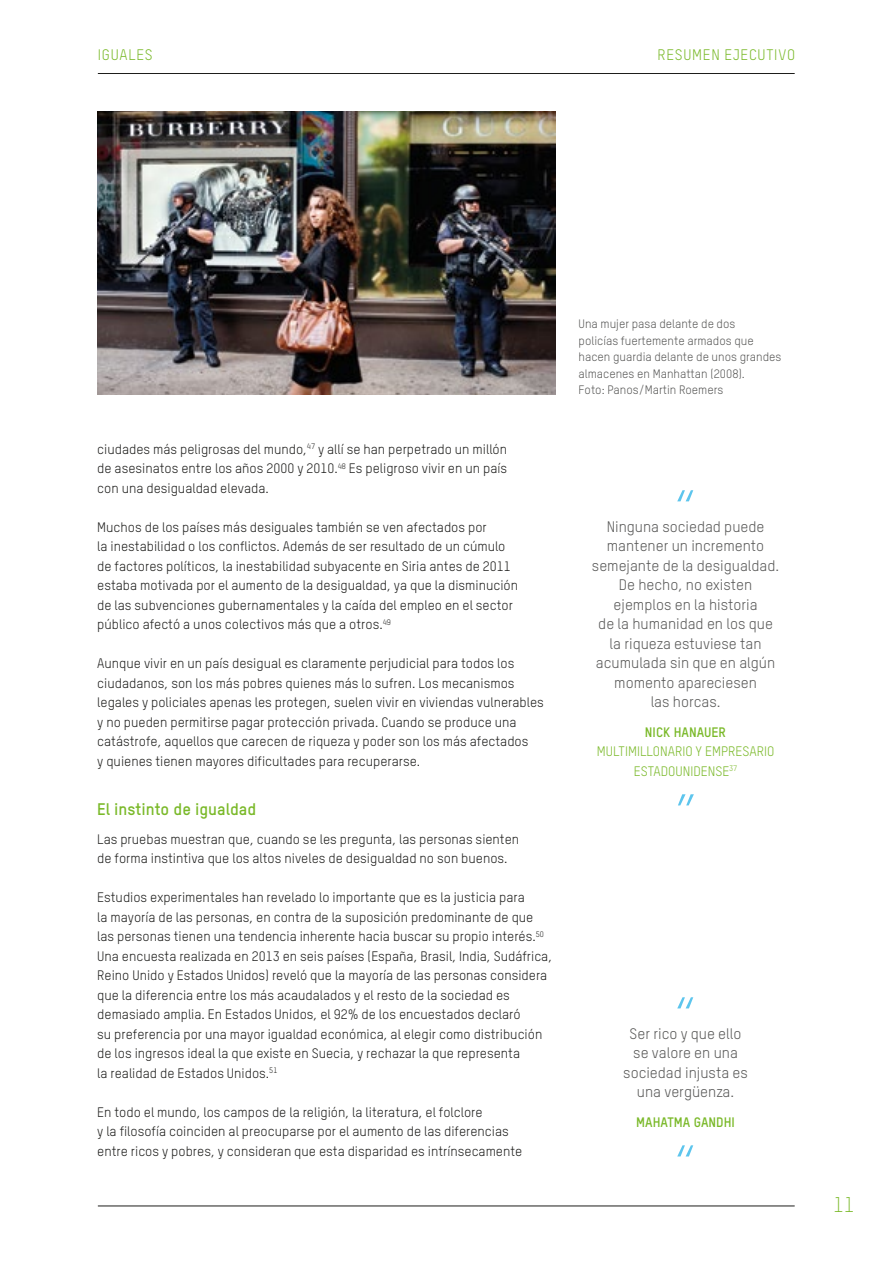
<style>
.page{position:relative;width:893px;height:1263px;background:#fff}
.page>*{position:absolute;margin:0;border:0;box-sizing:border-box;transform-origin:0 0}
.t1{font:300 60px "Oxfam TSTARPRO";color:#5dc5ed}
.t2{font:300 21px "Oxfam TSTARPRO";color:#7ab929}
.t3{font:700 16.5px "Oxfam TSTARPRO";color:#7ab929}
.t4{font:15px/19.5px "Oxfam TSTARPRO";color:#575756;text-align:center}
.t5{font:15px "Oxfam TSTARPRO";letter-spacing:.05em;color:#7ab929}
.t6{font:13.5px/19.5px "Oxfam TSTARPRO";color:#1d1d1b}
.t7{font:13.5px/19.5px "Oxfam TSTARPRO";color:#7ab929;text-align:center}
.t8{font:700 13.5px "Oxfam TSTARPRO";color:#7ab929}
.t9{font:12px/16.5px "Oxfam TSTARPRO";color:#575756}
</style>
<div class="page">
<img style="left:97px;top:111px;width:458px;height:283px">
<hr style="left:98px;top:73px;width:696px;height:1px;background:#1d1d1b">
<hr style="left:98px;top:1205px;width:696px;height:1px;background:#1d1d1b">
<p class="t5" style="left:98px;top:43px;width:56px">IGUALES</p>
<p class="t5" style="left:657px;top:43px;width:139px">RESUMEN EJECUTIVO</p>
<p class="t6" style="left:97px;top:438px;width:411px;text-align:justify">ciudades más peligrosas del mundo,<sup>47</sup> y allí se han perpetrado un millón de asesinatos entre los años 2000 y 2010.<sup>48</sup> Es peligroso vivir en un país con una desigualdad elevada.</p>
<p class="t6" style="left:97px;top:516px;width:422px">Muchos de los países más desiguales también se ven afectados por<br>la inestabilidad o los conflictos. Además de ser resultado de un cúmulo de factores políticos, la inestabilidad subyacente en Siria antes de 2011 estaba motivada por el aumento de la desigualdad, ya que la disminución de las subvenciones gubernamentales y la caída del empleo en el sector público afectó a unos colectivos más que a otros.<sup>49</sup></p>
<p class="t6" style="left:97px;top:653px;width:448px">Aunque vivir en un país desigual es claramente perjudicial para todos los ciudadanos, son los más pobres quienes más lo sufren. Los mecanismos legales y policiales apenas les protegen, suelen vivir en viviendas vulnerables y no pueden permitirse pagar protección privada. Cuando se produce una catástrofe, aquellos que carecen de riqueza y poder son los más afectados<br>y quienes tienen mayores dificultades para recuperarse.</p>
<p class="t3" style="left:97px;top:796px;width:161px">El instinto de igualdad</p>
<p class="t6" style="left:97px;top:828px;width:423px">Las pruebas muestran que, cuando se les pregunta, las personas sienten de forma instintiva que los altos niveles de desigualdad no son buenos.</p>
<p class="t6" style="left:97px;top:887px;width:456px">Estudios experimentales han revelado lo importante que es la justicia para<br>la mayoría de las personas, en contra de la suposición predominante de que las personas tienen una tendencia inherente hacia buscar su propio interés.<sup>50<br></sup>Una encuesta realizada en 2013 en seis países (España, Brasil, India, Sudáfrica, Reino Unido y Estados Unidos) reveló que la mayoría de las personas considera que la diferencia entre los más acaudalados y el resto de la sociedad es demasiado amplia. En Estados Unidos, el 92% de los encuestados declaró<br>su preferencia por una mayor igualdad económica, al elegir como distribución de los ingresos ideal la que existe en Suecia, y rechazar la que representa<br>la realidad de Estados Unidos.<sup>51</sup></p>
<p class="t6" style="left:97px;top:1101px;width:427px">En todo el mundo, los campos de la religión, la literatura, el folclore<br>y la filosofía coinciden al preocuparse por el aumento de las diferencias entre ricos y pobres, y consideran que esta disparidad es intrínsecamente</p>
<p class="t9" style="left:579px;top:315px;width:204px">Una mujer pasa delante de dos<br>policías fuertemente armados que hacen guardia delante de unos grandes almacenes en Manhattan (2008).<br>Foto: Panos/Martin Roemers</p>
<h1 class="t1" style="left:675px;top:469px;width:24px">“</h1>
<p class="t4" style="left:592px;top:535px;width:189px">mantener un incremento semejante de la desigualdad.<br>De hecho, no existen ejemplos en la historia<br>de la humanidad en los que la riqueza estuviese tan acumulada sin que en algún momento apareciesen<br>las horcas.</p>
<p class="t8" style="left:645px;top:721px;width:83px">NICK HANAUER</p>
<p class="t7" style="left:597px;top:740px;width:179px">MULTIMILLONARIO Y EMPRESARIO<br>ESTADOUNIDENSE<sup>37</sup></p>
<h1 class="t1" style="left:675px;top:773px;width:24px">”</h1>
<p class="t4" style="left:607px;top:515px;width:159px">Ninguna sociedad puede</p>
<h1 class="t1" style="left:675px;top:976px;width:24px">“</h1>
<p class="t4" style="left:623px;top:1042px;width:126px">se valore en una sociedad injusta es una vergüenza.</p>
<p class="t8" style="left:636px;top:1111px;width:100px">MAHATMA GANDHI</p>
<h1 class="t1" style="left:675px;top:1124px;width:24px">“</h1>
<p class="t4" style="left:630px;top:1022px;width:113px">Ser rico y que ello</p>
<h2 class="t2" style="left:833px;top:1189px;width:23px">11</h2>
</div>
